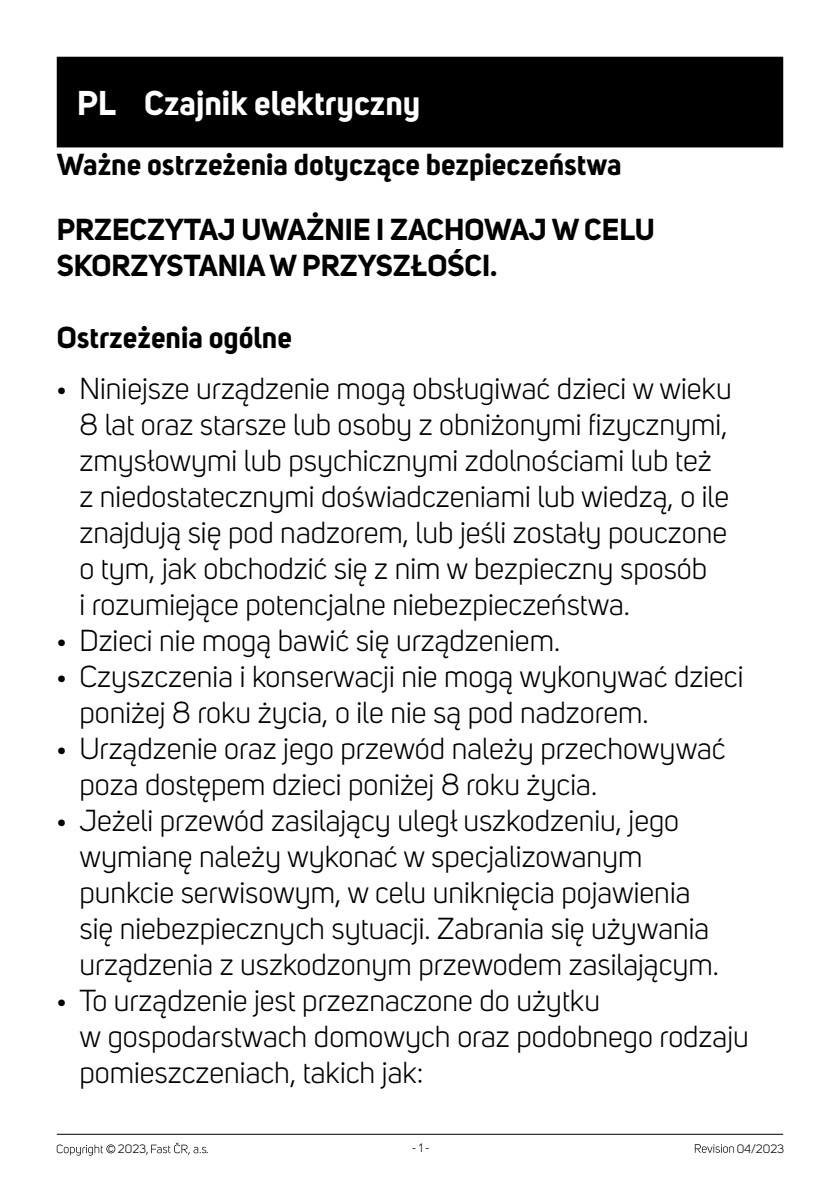
<style>
.page{position:relative;width:840px;height:1191px;background:#fff}
.page>*{position:absolute;margin:0;border:0;box-sizing:border-box;transform-origin:0 0}
.t1{font:700 34px "Uni Sans";color:#fff}
.t2{font:30px/36px "Uni Sans";color:#000}
.t3{font:700 30px/64.8px "Uni Sans";color:#000}
.t4{font:12px "Uni Sans";color:#000}
.s1{font-size:23px}
</style>
<div class="page">
<hr style="left:57px;top:1133px;width:725px;height:1px;background:#000">
<svg style="left:694px;top:1144px;width:39px;height:8px"></svg>
<svg style="left:57px;top:1144px;width:58px;height:11px"></svg>
<svg style="left:151px;top:1142px;width:55px;height:12px"></svg>
<div style="left:57px;top:57px;width:725px;height:90px;background:#000"></div>
<p class="t1" style="left:77px;top:82px;width:344px">PL Czajnik elektryczny</p>
<p class="t3" style="left:57px;top:132px;width:599px">Ważne ostrzeżenia dotyczące bezpieczeństwa<br>PRZECZYTAJ UWAŻNIE I ZACHOWAJ W CELU</p>
<p class="t3" style="left:57px;top:233px;width:442px">SKORZYSTANIA W PRZYSZŁOŚCI.</p>
<p class="t3" style="left:57px;top:305px;width:236px">Ostrzeżenia ogólne</p>
<p class="t2" style="left:79px;top:370px;width:653px;text-indent:-23px"><span class="s1">•</span> Niniejsze urządzenie mogą obsługiwać dzieci w wieku 8 lat oraz starsze lub osoby z obniżonymi fizycznymi, zmysłowymi lub psychicznymi zdolnościami lub też z niedostatecznymi doświadczeniami lub wiedzą, o ile znajdują się pod nadzorem, lub jeśli zostały pouczone o tym, jak obchodzić się z nim w bezpieczny sposób<br>i rozumiejące potencjalne niebezpieczeństwa.</p>
<p class="t2" style="left:57px;top:622px;width:504px"><span class="s1">•</span> Dzieci nie mogą bawić się urządzeniem.</p>
<p class="t2" style="left:79px;top:658px;width:665px;text-indent:-23px"><span class="s1">•</span> Czyszczenia i konserwacji nie mogą wykonywać dzieci poniżej 8 roku życia, o ile nie są pod nadzorem.</p>
<p class="t2" style="left:79px;top:730px;width:647px;text-indent:-23px"><span class="s1">•</span> Urządzenie oraz jego przewód należy przechowywać poza dostępem dzieci poniżej 8 roku życia.</p>
<p class="t2" style="left:79px;top:802px;width:640px;text-indent:-23px"><span class="s1">•</span> Jeżeli przewód zasilający uległ uszkodzeniu, jego wymianę należy wykonać w specjalizowanym punkcie serwisowym, w celu uniknięcia pojawienia się niebezpiecznych sytuacji. Zabrania się używania urządzenia z uszkodzonym przewodem zasilającym.</p>
<p class="t2" style="left:79px;top:982px;width:670px;text-indent:-23px"><span class="s1">•</span> To urządzenie jest przeznaczone do użytku<br>w gospodarstwach domowych oraz podobnego rodzaju pomieszczeniach, takich jak:</p>
<p class="t4" style="left:118px;top:1142px;width:32px">2023,</p>
<p class="t4" style="left:206px;top:1142px;width:4px">.</p>
<p class="t4" style="left:411px;top:1141px;width:19px">- 1 -</p>
<p class="t4" style="left:736px;top:1141px;width:49px">04/2023</p>
</div>
